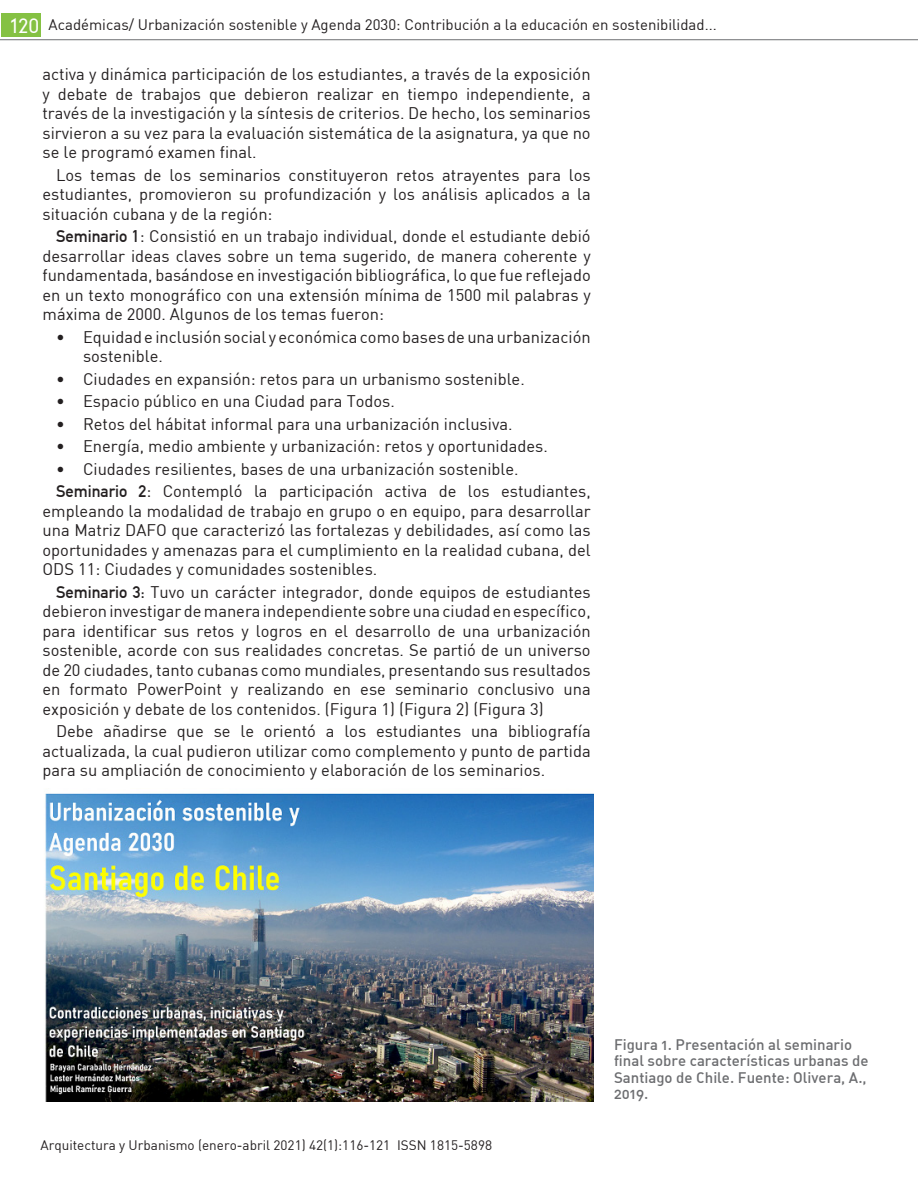
<style>
.page{position:relative;width:918px;height:1188px;background:#fff}
.page>*{position:absolute;margin:0;border:0;box-sizing:border-box;transform-origin:0 0}
.cuerpo_de_texto{font:16.5px/19.5px "DIN";color:#231f20;text-align:justify}
.pie_de_foto{font:15px/16.5px "DIN Medium Alternate";color:#6c6d70}
.t1{font:15px "DIN";color:#231f20}
.t2{font:13.5px "DIN";color:#231f20}
.s1{font-family:"DIN Neuzeit Grotesk";font-weight:300;font-size:19.5px;color:#fff}
.s2{font-family:"DIN Mittelschrift"}
</style>
<div class="page">
<div style="left:1px;top:14px;width:39px;height:23px;background:#84c141"></div>
<hr style="left:0;top:39px;width:918px;height:1px;background:#6c6d70">
<img style="left:45px;top:793px;width:549px;height:309px">
<p class="t1" style="left:11px;top:16px;width:708px"><span class="s1">120</span> Académicas/ Urbanización sostenible y Agenda 2030: Contribución a la educación en sostenibilidad...</p>
<p class="cuerpo_de_texto" style="left:43px;top:64px;width:550px">activa y dinámica participación de los estudiantes, a través de la exposición y debate de trabajos que debieron realizar en tiempo independiente, a través de la investigación y la síntesis de criterios. De hecho, los seminarios sirvieron a su vez para la evaluación sistemática de la asignatura, ya que no se le programó examen final.</p>
<p class="cuerpo_de_texto" style="left:43px;top:165px;width:550px;text-indent:14px">Los temas de los seminarios constituyeron retos atrayentes para los estudiantes, promovieron su profundización y los análisis aplicados a la situación cubana y de la región:</p>
<p class="cuerpo_de_texto" style="left:43px;top:226px;width:550px;text-indent:14px"><span class="s2">Seminario 1</span>: Consistió en un trabajo individual, donde el estudiante debió desarrollar ideas claves sobre un tema sugerido, de manera coherente y fundamentada, basándose en investigación bibliográfica, lo que fue reflejado en un texto monográfico con una extensión mínima de 1500 mil palabras y máxima de 2000. Algunos de los temas fueron:</p>
<p class="cuerpo_de_texto" style="left:83px;top:327px;width:509px;text-indent:-27px">• Equidad e inclusión social y económica como bases de una urbanización sostenible.</p>
<p class="cuerpo_de_texto" style="left:56px;top:369px;width:470px">• Ciudades en expansión: retos para un urbanismo sostenible.</p>
<p class="cuerpo_de_texto" style="left:56px;top:391px;width:340px">• Espacio público en una Ciudad para Todos.</p>
<p class="cuerpo_de_texto" style="left:56px;top:414px;width:458px">• Retos del hábitat informal para una urbanización inclusiva.</p>
<p class="cuerpo_de_texto" style="left:56px;top:436px;width:493px">• Energía, medio ambiente y urbanización: retos y oportunidades.</p>
<p class="cuerpo_de_texto" style="left:56px;top:459px;width:464px">• Ciudades resilientes, bases de una urbanización sostenible.</p>
<p class="cuerpo_de_texto" style="left:43px;top:481px;width:550px;text-indent:14px"><span class="s2">Seminario 2</span>: Contempló la participación activa de los estudiantes, empleando la modalidad de trabajo en grupo o en equipo, para desarrollar una Matriz DAFO que caracterizó las fortalezas y debilidades, así como las oportunidades y amenazas para el cumplimiento en la realidad cubana, del ODS 11: Ciudades y comunidades sostenibles.</p>
<p class="cuerpo_de_texto" style="left:43px;top:582px;width:550px;text-indent:14px"><span class="s2">Seminario 3:</span> Tuvo un carácter integrador, donde equipos de estudiantes debieron investigar de manera independiente sobre una ciudad en específico, para identificar sus retos y logros en el desarrollo de una urbanización sostenible, acorde con sus realidades concretas. Se partió de un universo de 20 ciudades, tanto cubanas como mundiales, presentando sus resultados en formato PowerPoint y realizando en ese seminario conclusivo una exposición y debate de los contenidos. (Figura 1) (Figura 2) (Figura 3)</p>
<p class="cuerpo_de_texto" style="left:43px;top:721px;width:550px;text-indent:14px">Debe añadirse que se le orientó a los estudiantes una bibliografía actualizada, la cual pudieron utilizar como complemento y punto de partida para su ampliación de conocimiento y elaboración de los seminarios.</p>
<p class="t2" style="left:40px;top:1137px;width:453px">Arquitectura y Urbanismo (enero-abril 2021) 42(1):116-121 ISSN 1815-5898</p>
<p class="pie_de_foto" style="left:614px;top:1036px;width:256px">Figura 1. Presentación al seminario final sobre características urbanas de<br>Santiago de Chile. Fuente: Olivera, A.,<br>2019.</p>
</div>
